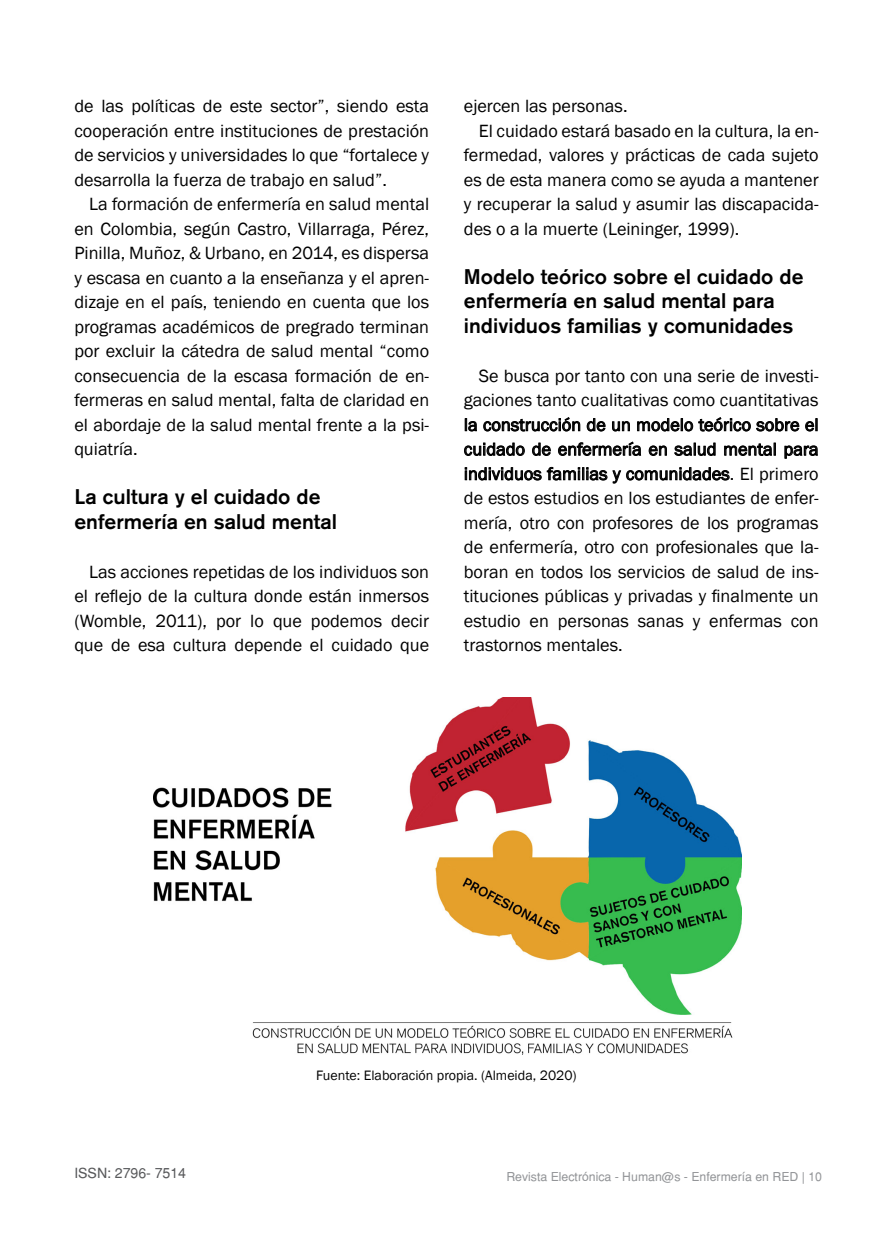
<style>
.page{position:relative;width:893px;height:1241px;background:#fff}
.page>*{position:absolute;margin:0;border:0;box-sizing:border-box;transform-origin:0 0}
.t1{font:500 21px/24.5px "Akzidenz Grotesk BQ";color:#000}
.t2{font:18.2px/24.5px "Franklin Gothic";color:#000;text-align:justify}
.t3{font:14px "Franklin Gothic";color:#000}
.t4{font:14px "Helvetica";color:#58595b}
.t5{font:12.25px "Helvetica";color:#939598}
</style>
<div class="page">
<svg style="left:465px;top:418px;width:12px;height:13px"></svg>
<svg style="left:483px;top:417px;width:97px;height:14px"></svg>
<svg style="left:587px;top:418px;width:19px;height:13px"></svg>
<svg style="left:612px;top:421px;width:18px;height:10px"></svg>
<svg style="left:637px;top:417px;width:162px;height:14px"></svg>
<svg style="left:805px;top:418px;width:12px;height:13px"></svg>
<svg style="left:464px;top:442px;width:61px;height:14px"></svg>
<svg style="left:532px;top:442px;width:19px;height:14px"></svg>
<svg style="left:558px;top:441px;width:83px;height:15px"></svg>
<svg style="left:649px;top:445px;width:18px;height:11px"></svg>
<svg style="left:674px;top:442px;width:42px;height:14px"></svg>
<svg style="left:724px;top:443px;width:52px;height:13px"></svg>
<svg style="left:784px;top:445px;width:34px;height:14px"></svg>
<svg style="left:465px;top:467px;width:265px;height:16px"></svg>
<img style="left:154px;top:697px;width:588px;height:356px">
<p class="t2" style="left:74px;top:94px;width:356px">de las políticas de este sector”, siendo esta cooperación entre instituciones de prestación de servicios y universidades lo que “fortalece y desarrolla la fuerza de trabajo en salud”.</p>
<p class="t2" style="left:74px;top:192px;width:356px;text-indent:15px">La formación de enfermería en salud mental en Colombia, según Castro, Villarraga, Pérez, Pinilla, Muñoz, &amp; Urbano, en 2014, es dispersa y escasa en cuanto a la enseñanza y el apren&shy;dizaje en el país, teniendo en cuenta que los programas académicos de pregrado terminan por excluir la cátedra de salud mental “como consecuencia de la escasa formación de en&shy;fermeras en salud mental, falta de claridad en el abordaje de la salud mental frente a la psi&shy;quiatría.</p>
<p class="t1" style="left:74px;top:484px;width:264px">La cultura y el cuidado de enfermería en salud mental</p>
<p class="t2" style="left:74px;top:560px;width:356px;text-indent:15px">Las acciones repetidas de los individuos son el reflejo de la cultura donde están inmersos (Womble, 2011), por lo que podemos decir que de esa cultura depende el cuidado que</p>
<p class="t2" style="left:464px;top:94px;width:165px">ejercen las personas.</p>
<p class="t2" style="left:464px;top:119px;width:356px;text-indent:15px">El cuidado estará basado en la cultura, la en&shy;fermedad, valores y prácticas de cada sujeto es de esta manera como se ayuda a mantener y recuperar la salud y asumir las discapacida&shy;des o a la muerte (Leininger, 1999).</p>
<p class="t1" style="left:464px;top:263px;width:341px">Modelo teórico sobre el cuidado de enfermería en salud mental para individuos familias y comunidades</p>
<p class="t2" style="left:464px;top:364px;width:356px;text-indent:15px">Se busca por tanto con una serie de investi&shy;gaciones tanto cualitativas como cuantitativas la construcción de un modelo teórico sobre el cuidado de enfermería en salud mental para individuos familias y comunidades. El primero de estos estudios en los estudiantes de enfer&shy;mería, otro con profesores de los programas de enfermería, otro con profesionales que la&shy;boran en todos los servicios de salud de ins&shy;tituciones públicas y privadas y finalmente un estudio en personas sanas y enfermas con trastornos mentales.</p>
<p class="t3" style="left:316px;top:1066px;width:262px">Fuente: Elaboración propia. (Almeida, 2020)</p>
<p class="t4" style="left:74px;top:1164px;width:113px">ISSN: 2796- 7514</p>
<p class="t5" style="left:506px;top:1168px;width:317px">Revista Electrónica - Human@s - Enfermería en RED | 10</p>
</div>
